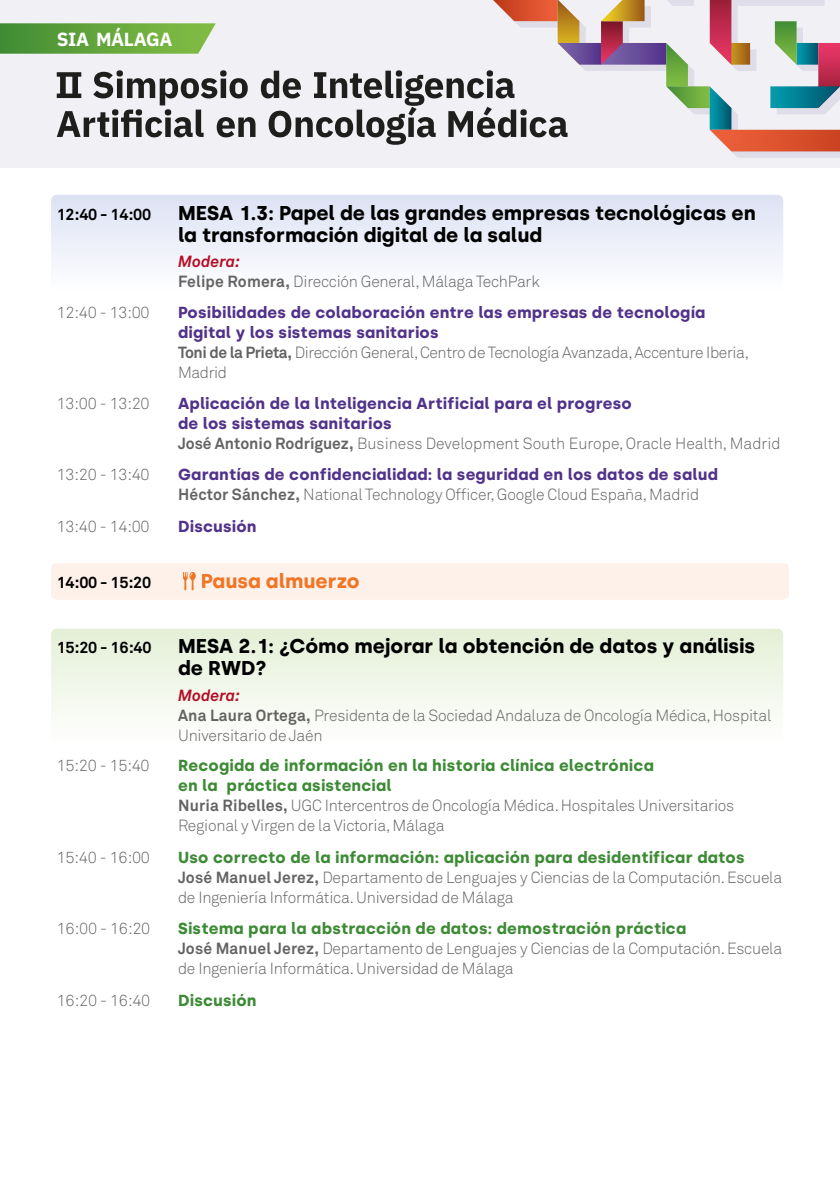
<style>
.page{position:relative;width:840px;height:1191px;background:#fff}
.page>*{position:absolute;margin:0;border:0;box-sizing:border-box;transform-origin:0 0}
.t1{font:700 20px/22px "Silka";color:#000}
.t2{font:700 20px "Silka";color:#f07525}
.t3{font:20px "Akkurat";color:#000}
.t4{font:700 19px "IBM Plex Sans";letter-spacing:-.02em;color:#fff}
.t5{font:300 16px/20px "Akkurat";letter-spacing:-.015em;color:#646363}
.t6{font:700 16px/20px "Silka";letter-spacing:.015em;color:#51328a}
.t7{font:700 16px/20px "Silka";letter-spacing:.015em;color:#3d8a35}
.t8{font:700 16px "Akkurat";letter-spacing:-.015em;color:#000}
.s1{font-weight:700;font-style:italic;color:#b30f26}
.s2{font-weight:700}
</style>
<div class="page">
<div style="left:0;top:0;width:839px;height:167px;background:#ecebf1"></div>
<svg style="left:0;top:23px;width:216px;height:31px;background:#6ba947"></svg>
<svg style="left:57px;top:70px;width:198px;height:67px"></svg>
<svg style="left:261px;top:0;width:578px;height:157px"></svg>
<div style="left:51px;top:563px;width:737px;height:37px;background:#fdf1e9;border-radius:6px"></div>
<svg style="left:183px;top:572px;width:13px;height:18px"></svg>
<svg style="left:51px;top:195px;width:731px;height:68px"></svg>
<svg style="left:51px;top:628px;width:731px;height:87px"></svg>
<p class="t4" style="left:57px;top:24px;width:117px">SIA MÁLAGA</p>
<p class="t8" style="left:57px;top:204px;width:96px">12:40 - 14:00</p>
<p class="t1" style="left:178px;top:201px;width:579px">MESA 1.3: Papel de las grandes empresas tecnológicas en la transformación digital de la salud</p>
<p class="t5" style="left:178px;top:252px;width:363px"><span class="s1">Modera:<br></span><span class="s2">Felipe Romera,</span> Dirección General, Málaga TechPark</p>
<p class="t5" style="left:57px;top:302px;width:94px">12:40 - 13:00</p>
<p class="t6" style="left:178px;top:302px;width:528px">Posibilidades de colaboración entre las empresas de tecnología digital y los sistemas sanitarios</p>
<p class="t5" style="left:178px;top:342px;width:572px"><span class="s2">Toni de la Prieta,</span> Dirección General, Centro de Tecnología Avanzada, Accenture Iberia,<br>Madrid</p>
<p class="t5" style="left:57px;top:394px;width:94px">13:00 - 13:20</p>
<p class="t6" style="left:178px;top:393px;width:455px">Aplicación de la lnteligencia Artificial para el progreso de los sistemas sanitarios</p>
<p class="t5" style="left:178px;top:434px;width:604px"><span class="s2">José Antonio Rodríguez,</span> Business Development South Europe, Oracle Health, Madrid</p>
<p class="t5" style="left:57px;top:465px;width:94px">13:20 - 13:40</p>
<p class="t6" style="left:178px;top:464px;width:541px">Garantías de confidencialidad: la seguridad en los datos de salud</p>
<p class="t5" style="left:178px;top:485px;width:522px"><span class="s2">Héctor Sánchez,</span> National Technology Officer, Google Cloud España, Madrid</p>
<p class="t5" style="left:57px;top:516px;width:94px">13:40 - 14:00</p>
<p class="t6" style="left:178px;top:516px;width:80px">Discusión</p>
<p class="t8" style="left:57px;top:572px;width:96px">14:00 - 15:20</p>
<p class="t2" style="left:201px;top:569px;width:160px">Pausa almuerzo</p>
<p class="t3" style="left:57px;top:624px;width:12px">z</p>
<p class="t8" style="left:57px;top:637px;width:96px">15:20 - 16:40</p>
<p class="t1" style="left:178px;top:635px;width:578px">MESA 2.1: ¿Cómo mejorar la obtención de datos y análisis de RWD?</p>
<p class="t5" style="left:178px;top:686px;width:594px"><span class="s1">Modera:<br></span><span class="s2">Ana Laura Ortega,</span> Presidenta de la Sociedad Andaluza de Oncología Médica, Hospital<br>Universitario de Jaén</p>
<p class="t5" style="left:57px;top:756px;width:94px">15:20 - 15:40</p>
<p class="t7" style="left:178px;top:756px;width:477px">Recogida de información en la historia clínica electrónica en la práctica asistencial</p>
<p class="t5" style="left:178px;top:796px;width:557px"><span class="s2">Nuria Ribelles,</span> UGC Intercentros de Oncología Médica. Hospitales Universitarios<br>Regional y Virgen de la Victoria, Málaga</p>
<p class="t5" style="left:57px;top:847px;width:95px">15:40 - 16:00</p>
<p class="t7" style="left:178px;top:847px;width:567px">Uso correcto de la información: aplicación para desidentificar datos</p>
<p class="t5" style="left:178px;top:867px;width:605px"><span class="s2">José Manuel Jerez,</span> Departamento de Lenguajes y Ciencias de la Computación. Escuela de Ingeniería Informática. Universidad de Málaga</p>
<p class="t5" style="left:57px;top:919px;width:95px">16:00 - 16:20</p>
<p class="t7" style="left:178px;top:918px;width:509px">Sistema para la abstracción de datos: demostración práctica</p>
<p class="t5" style="left:178px;top:939px;width:605px"><span class="s2">José Manuel Jerez,</span> Departamento de Lenguajes y Ciencias de la Computación. Escuela de Ingeniería Informática. Universidad de Málaga</p>
<p class="t5" style="left:57px;top:990px;width:95px">16:20 - 16:40</p>
<p class="t7" style="left:178px;top:990px;width:80px">Discusión</p>
</div>
